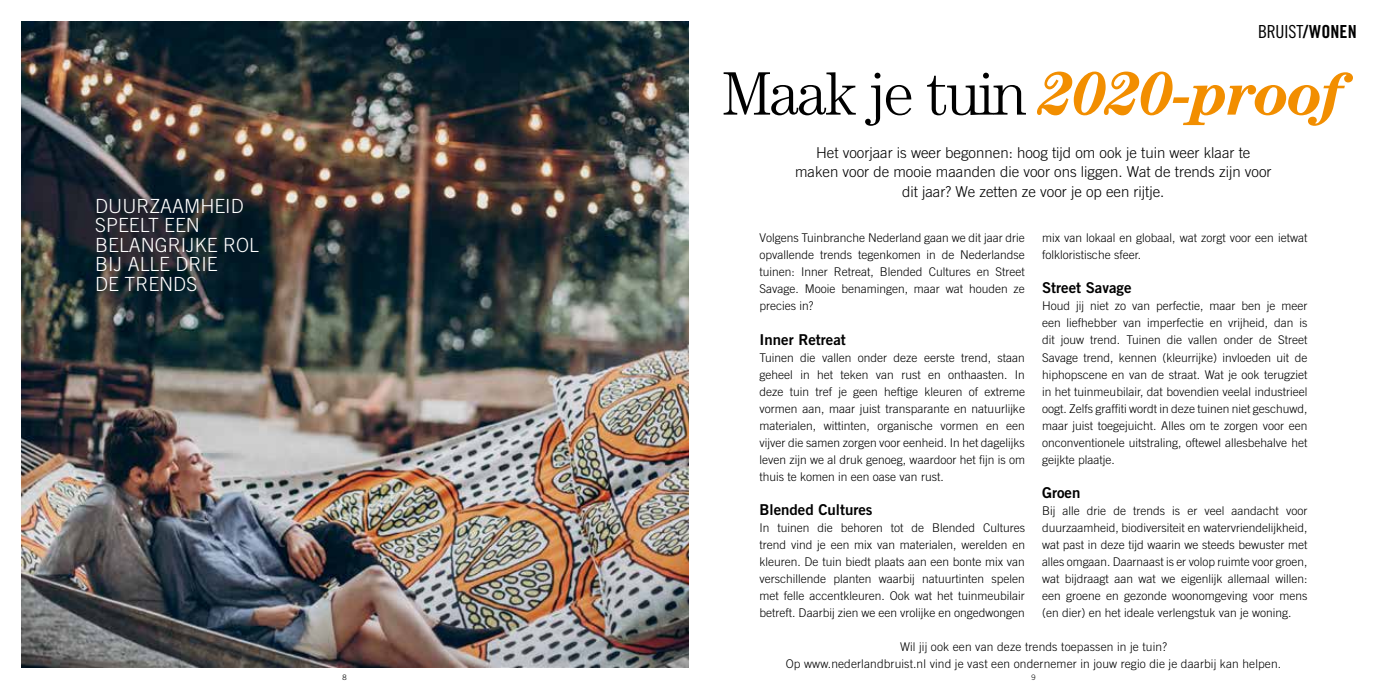
<style>
.page{position:relative;width:1378px;height:689px;background:#fff}
.page>*{position:absolute;margin:0;border:0;box-sizing:border-box;transform-origin:0 0}
.t1{font:300 61.5px "Century Std";letter-spacing:-.03em;color:#000}
.t2{font:300 19.5px/19.5px "Trade Gothic LT Std";color:#fff}
.t3{font:18px "Trade Gothic LT Std Cn 18";letter-spacing:-.01em;color:#000}
.t4{font:300 15px/19.5px "Trade Gothic LT Std";color:#000;text-align:center}
.t5{font:15px "Trade Gothic LT Std Bd 2";color:#000}
.t6{font:300 12px/17px "Trade Gothic LT Std";color:#000;text-align:justify}
.t7{font:300 7.5px "Trade Gothic LT Std";color:#000}
.s1{font-family:"Trade Gothic LT Std Bd Cn 20"}
.s2{font-weight:700;font-style:italic;color:#f28e00}
</style>
<div class="page">
<img style="left:21px;top:21px;width:655px;height:646px">
<img style="left:676px;top:21px;width:13px;height:646px">
<h2 class="t2" style="left:95px;top:196px;width:165px">DUURZAAMHEID<br>SPEELT EEN<br>BELANGRIJKE ROL<br>BIJ ALLE DRIE<br>DE TRENDS</h2>
<h3 class="t3" style="left:1258px;top:21px;width:100px">BRUIST<span class="s1">/WONEN</span></h3>
<h1 class="t1" style="left:722px;top:58px;width:624px">Maak je tuin <span class="s2">2020-proof</span></h1>
<p class="t4" style="left:795px;top:142px;width:478px">Het voorjaar is weer begonnen: hoog tijd om ook je tuin weer klaar te maken voor de mooie maanden die voor ons liggen. Wat de trends zijn voor dit jaar? We zetten ze voor je op een rijtje.</p>
<p class="t6" style="left:1042px;top:229px;width:267px">mix van lokaal en globaal, wat zorgt voor een ietwat folkloristische sfeer.</p>
<p class="t5" style="left:1042px;top:279px;width:91px">Street Savage</p>
<p class="t6" style="left:1042px;top:297px;width:267px">Houd jij niet zo van perfectie, maar ben je meer een liefhebber van imperfectie en vrijheid, dan is dit jouw trend. Tuinen die vallen onder de Street Savage trend, kennen (kleurrijke) invloeden uit de hiphopscene en van de straat. Wat je ook terugziet in het tuinmeubilair, dat bovendien veelal industrieel oogt. Zelfs graffiti wordt in deze tuinen niet geschuwd, maar juist toegejuicht. Alles om te zorgen voor een onconventionele uitstraling, oftewel allesbehalve het geijkte plaatje.</p>
<p class="t5" style="left:1042px;top:483px;width:40px">Groen</p>
<p class="t6" style="left:1042px;top:502px;width:267px">Bij alle drie de trends is er veel aandacht voor duurzaamheid, biodiversiteit en watervriendelijkheid, wat past in deze tijd waarin we steeds bewuster met alles omgaan. Daarnaast is er volop ruimte voor groen, wat bijdraagt aan wat we eigenlijk allemaal willen: een groene en gezonde woonomgeving voor mens (en dier) en het ideale verlengstuk van je woning.</p>
<p class="t6" style="left:759px;top:229px;width:267px">Volgens Tuinbranche Nederland gaan we dit jaar drie opvallende trends tegenkomen in de Nederlandse tuinen: Inner Retreat, Blended Cultures en Street Savage. Mooie benamingen, maar wat houden ze precies in?</p>
<p class="t5" style="left:759px;top:330px;width:88px">Inner Retreat</p>
<p class="t6" style="left:759px;top:349px;width:267px">Tuinen die vallen onder deze eerste trend, staan geheel in het teken van rust en onthaasten. In deze tuin tref je geen heftige kleuren of extreme vormen aan, maar juist transparante en natuurlijke materialen, wittinten, organische vormen en een vijver die samen zorgen voor eenheid. In het dagelijks leven zijn we al druk genoeg, waardoor het fijn is om thuis te komen in een oase van rust.</p>
<p class="t5" style="left:759px;top:500px;width:114px">Blended Cultures</p>
<p class="t6" style="left:759px;top:519px;width:267px">In tuinen die behoren tot de Blended Cultures trend vind je een mix van materialen, werelden en kleuren. De tuin biedt plaats aan een bonte mix van verschillende planten waarbij natuurtinten spelen met felle accentkleuren. Ook wat het tuinmeubilair betreft. Daarbij zien we een vrolijke en ongedwongen</p>
<p class="t6" style="left:786px;top:638px;width:497px;text-align:center">Wil jij ook een van deze trends toepassen in je tuin?<br>Op www.nederlandbruist.nl vind je vast een ondernemer in jouw regio die je daarbij kan helpen.</p>
<p class="t7" style="left:342px;top:672px;width:6px">8</p>
<p class="t7" style="left:1031px;top:672px;width:6px">9</p>
</div>
